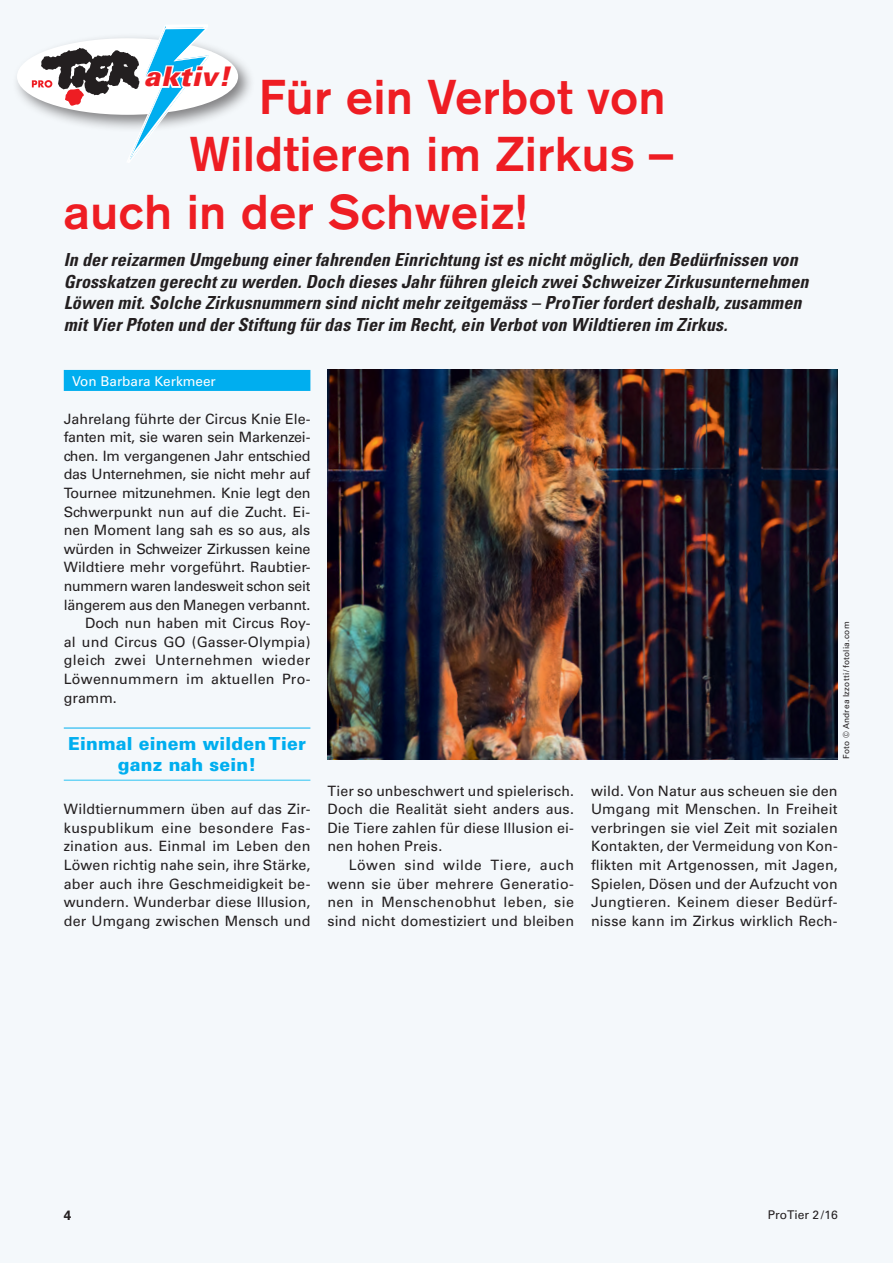
<style>
.page{position:relative;width:893px;height:1263px;background:#f4f8fb}
.page>*{position:absolute;margin:0;border:0;box-sizing:border-box;transform-origin:0 0}
.t1{font:700 48px "Akzidenz Grotesk";letter-spacing:.015em;color:#ee1d23}
.t2{font:italic 900 27px "Univers";letter-spacing:.015em;color:#ee1d23}
.t3{font:italic 700 condensed 18px/21.6px "Univers";letter-spacing:.005em;color:#231f20}
.t4{font:900 18px/21.6px "Univers LT Std";letter-spacing:.01em;color:#00aeef;text-align:center}
.t5{font:14.25px/18.6px "Univers LT Std";color:#231f20;text-align:justify}
.t6{font:14.25px "Univers LT Std";letter-spacing:.03em;color:#231f20}
.t7{font:14.25px "Univers LT Std";letter-spacing:.02em;color:#231f20}
.t8{font:13.5px "Univers LT Std";color:#fff}
.t9{font:700 13.5px "Univers LT Std";color:#231f20}
.t10{font:12px "Univers LT Std";color:#231f20}
.t11{font:8.25px "Univers LT Std";letter-spacing:.035em;color:#231f20}
</style>
<div class="page">
<div style="left:64px;top:370px;width:246px;height:21px;background:#00aeef"></div>
<hr style="left:64px;top:728px;width:246px;height:1px;background:#00aeef">
<hr style="left:64px;top:780px;width:246px;height:1px;background:#2bc4f3">
<img style="left:327px;top:370px;width:511px;height:389px">
<div style="left:12px;top:33px;width:243px;height:100px;background:#231f20;opacity:.55"></div>
<div style="left:17px;top:38px;width:221px;height:77px;background:#fff;border-radius:50%"></div>
<hr style="left:165px;top:24px;width:43px;height:4px;background:#fff">
<svg style="left:32px;top:26px;width:203px;height:136px"></svg>
<h2 class="t2" style="left:144px;top:60px;width:88px">aktiv!</h2>
<h1 class="t1" style="left:259px;top:68px;width:408px">Für ein Verbot von</h1>
<h1 class="t1" style="left:190px;top:126px;width:485px">Wildtieren im Zirkus –</h1>
<h1 class="t1" style="left:64px;top:184px;width:465px">auch in der Schweiz!</h1>
<p class="t3" style="left:64px;top:249px;width:746px">In der reizarmen Umgebung einer fahrenden Einrichtung ist es nicht möglich, den Bedürfnissen von Grosskatzen gerecht zu werden. Doch dieses Jahr führen gleich zwei Schweizer Zirkusunternehmen Löwen mit. Solche Zirkusnummern sind nicht mehr zeitgemäss – ProTier fordert deshalb, zusammen mit Vier Pfoten und der Stiftung für das Tier im Recht, ein Verbot von Wildtieren im Zirkus.</p>
<p class="t8" style="left:72px;top:373px;width:145px">Von Barbara Kerkmeer</p>
<p class="t5" style="left:64px;top:409px;width:248px">Jahrelang führte der Circus Knie Ele-</p>
<p class="t5" style="left:64px;top:428px;width:248px">fanten mit, sie waren sein Markenzei-</p>
<p class="t5" style="left:64px;top:446px;width:248px">chen. Im vergangenen Jahr entschied</p>
<p class="t5" style="left:64px;top:465px;width:248px">das Unternehmen, sie nicht mehr auf</p>
<p class="t5" style="left:64px;top:484px;width:248px">Tournee mitzunehmen. Knie legt den</p>
<p class="t5" style="left:64px;top:502px;width:248px">Schwerpunkt nun auf die Zucht. Ei-</p>
<p class="t5" style="left:64px;top:521px;width:248px">nen Moment lang sah es so aus, als</p>
<p class="t5" style="left:64px;top:539px;width:248px">würden in Schweizer Zirkussen keine</p>
<p class="t5" style="left:64px;top:558px;width:248px">Wildtiere mehr vorgeführt. Raubtier-</p>
<p class="t5" style="left:64px;top:577px;width:248px">nummern waren landesweit schon seit</p>
<p class="t5" style="left:64px;top:595px;width:248px">längerem aus den Manegen verbannt.</p>
<p class="t5" style="left:85px;top:614px;width:227px">Doch nun haben mit Circus Roy-</p>
<p class="t5" style="left:64px;top:632px;width:248px">al und Circus GO (Gasser-Olympia)</p>
<p class="t6" style="left:64px;top:652px;width:248px">gleich zwei Unternehmen wieder</p>
<p class="t7" style="left:64px;top:670px;width:248px">Löwennummern im aktuellen Pro-</p>
<p class="t5" style="left:64px;top:688px;width:55px">gramm.</p>
<p class="t4" style="left:68px;top:732px;width:239px">Einmal einem wilden Tier ganz nah sein!</p>
<p class="t5" style="left:64px;top:800px;width:248px">Wildtiernummern üben auf das Zir&shy;kuspublikum eine besondere Fas&shy;zination aus. Einmal im Leben den Löwen richtig nahe sein, ihre Stärke, aber auch ihre Geschmeidigkeit be&shy;wundern. Wunderbar diese Illusion, der Umgang zwischen Mensch und</p>
<p class="t5" style="left:327px;top:781px;width:248px">Tier so unbeschwert und spielerisch.<br>Doch die Realität sieht anders aus.<br>Die Tiere zahlen für diese Illusion ei&shy;nen hohen Preis.</p>
<p class="t5" style="left:327px;top:856px;width:248px;text-indent:21px">Löwen sind wilde Tiere, auch wenn sie über mehrere Generatio&shy;nen in Menschenobhut leben, sie sind nicht domestiziert und bleiben</p>
<p class="t11" style="left:841px;top:759px;width:139px;rotate:-90deg">Foto © Andrea Izzotti/fotolia.com</p>
<p class="t5" style="left:591px;top:781px;width:248px">wild. Von Natur aus scheuen sie den Umgang mit Menschen. In Freiheit verbringen sie viel Zeit mit sozialen Kontakten, der Vermeidung von Kon&shy;flikten mit Artgenossen, mit Jagen, Spielen, Dösen und der Aufzucht von Jungtieren. Keinem dieser Bedürf&shy;nisse kann im Zirkus wirklich Rech-</p>
<p class="t9" style="left:64px;top:1207px;width:9px">4</p>
<p class="t10" style="left:768px;top:1207px;width:71px">ProTier 2/16</p>
</div>
